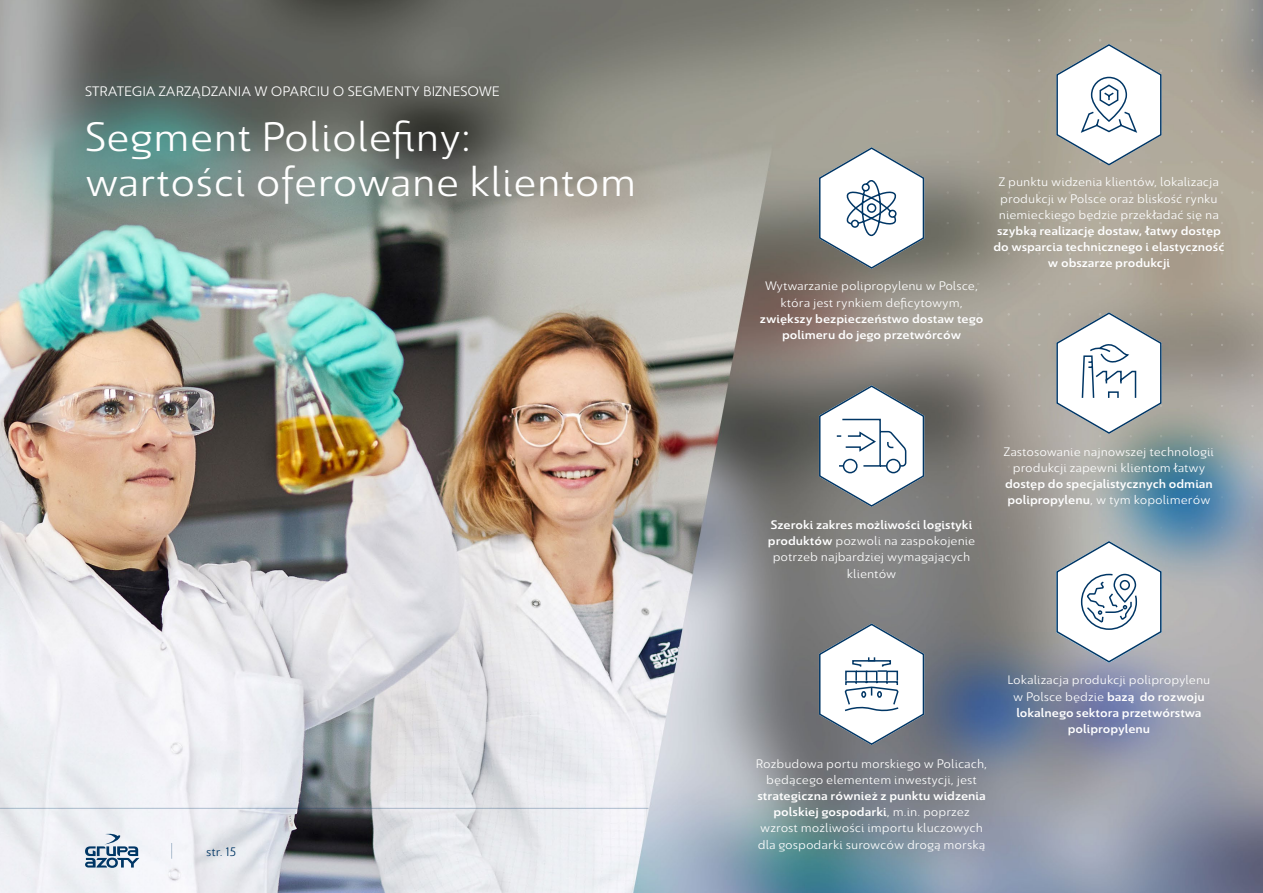
<style>
.page{position:relative;width:1263px;height:893px;background:#fff}
.page>*{position:absolute;margin:0;border:0;box-sizing:border-box;transform-origin:0 0}
.t1{font:45px/45px "Savigny Regular Norm";color:#fff}
.t2{font:15px "Savigny Regular Norm";color:#fff}
.t3{font:13.5px/16.2px "Savigny Regular Norm";color:#fff;text-align:center}
.t4{font:13.5px/16.2px "Savigny Medium Norm";color:#fff;text-align:center}
.t5{font:13.5px "Savigny Regular Norm";color:#003665}
.s1{font-family:"Savigny Medium Norm"}
.s2{font-family:"Savigny Regular Norm"}
</style>
<div class="page">
<img style="left:0;top:0;width:1263px;height:893px">
<svg style="left:85px;top:834px;width:54px;height:34px"></svg>
<hr style="left:0;top:808px;width:648px;height:1px;background:#003665">
<svg style="left:171px;top:843px;width:1px;height:16px"></svg>
<svg style="left:1056px;top:39px;width:106px;height:127px"></svg>
<svg style="left:818px;top:146px;width:107px;height:124px"></svg>
<svg style="left:1056px;top:311px;width:106px;height:126px"></svg>
<svg style="left:818px;top:384px;width:107px;height:124px"></svg>
<svg style="left:1056px;top:540px;width:106px;height:124px"></svg>
<svg style="left:818px;top:618px;width:107px;height:128px"></svg>
<p class="t2" style="left:85px;top:84px;width:417px">STRATEGIA ZARZĄDZANIA W OPARCIU O SEGMENTY BIZNESOWE</p>
<h1 class="t1" style="left:85px;top:114px;width:553px">Segment Poliolefiny: wartości oferowane klientom</h1>
<p class="t5" style="left:206px;top:844px;width:32px">str. 15</p>
<p class="t3" style="left:765px;top:278px;width:215px">Wytwarzanie polipropylenu w Polsce, która jest rynkiem deficytowym,</p>
<p class="t4" style="left:760px;top:311px;width:225px">zwiększy bezpieczeństwo dostaw tego polimeru do jego przetwórców</p>
<p class="t3" style="left:999px;top:174px;width:222px;text-align:justify">Z punktu widzenia klientów, lokalizacja produkcji w Polsce oraz bliskość rynku niemieckiego będzie przekładać się na</p>
<p class="t4" style="left:993px;top:223px;width:233px">szybką realizację dostaw, łatwy dostęp do wsparcia technicznego i elastyczność w obszarze produkcji</p>
<p class="t4" style="left:771px;top:517px;width:203px">Szeroki zakres możliwości logistyki</p>
<p class="t3" style="left:768px;top:533px;width:209px"><span class="s1">produktów</span> pozwoli na zaspokojenie potrzeb najbardziej wymagających klientów</p>
<p class="t3" style="left:1004px;top:443px;width:212px">Zastosowanie najnowszej technologii produkcji zapewni klientom łatwy</p>
<p class="t4" style="left:1005px;top:476px;width:209px">dostęp do specjalistycznych odmian</p>
<p class="t3" style="left:1007px;top:492px;width:205px"><span class="s1">polipropylenu</span>, w tym kopolimerów</p>
<p class="t3" style="left:1007px;top:672px;width:204px">Lokalizacja produkcji polipropylenu w Polsce będzie <span class="s1">bazą do rozwoju</span></p>
<p class="t4" style="left:1016px;top:705px;width:187px">lokalnego sektora przetwórstwa polipropylenu</p>
<p class="t3" style="left:756px;top:755px;width:233px">Rozbudowa portu morskiego w Policach, będącego elementem inwestycji, jest</p>
<p class="t4" style="left:757px;top:788px;width:230px">strategiczna również z punktu widzenia polskiej gospodarki<span class="s2">, m.in. poprzez</span></p>
<p class="t3" style="left:758px;top:820px;width:229px;text-align:left">wzrost możliwości importu kluczowych dla gospodarki surowców drogą morską</p>
</div>
